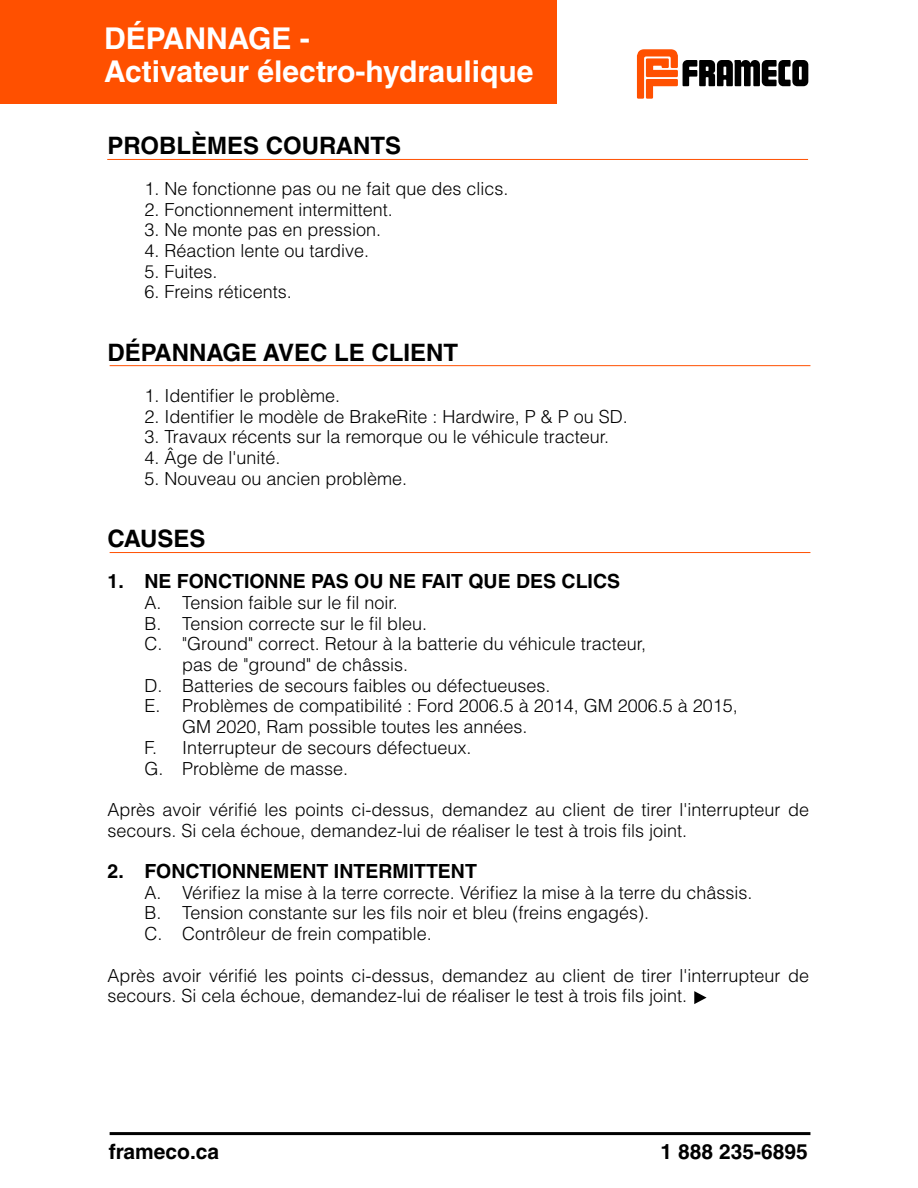
<style>
.page{position:relative;width:918px;height:1188px;background:#fff}
.page>*{position:absolute;margin:0;border:0;box-sizing:border-box;transform-origin:0 0}
.t1{font:700 30px/33px "Helvetica LT Std";color:#fff}
.t2{font:700 24px "Helvetica LT Std";color:#000}
.t3{font:700 21px "Helvetica LT Std";color:#000}
.t4{font:700 19.5px "Helvetica LT Std";color:#000}
.t5{font:300 18px/20.7px "Helvetica LT Std";color:#000}
</style>
<div class="page">
<hr style="left:107px;top:159px;width:701px;height:1px;background:#ff5000">
<hr style="left:110px;top:365px;width:700px;height:1px;background:#ff5000">
<hr style="left:110px;top:552px;width:700px;height:1px;background:#ff5000">
<hr style="left:110px;top:1132px;width:700px;height:3px;background:#000">
<svg style="left:637px;top:49px;width:171px;height:50px"></svg>
<div style="left:0;top:0;width:556px;height:104px;background:#ff5000"></div>
<svg style="left:694px;top:991px;width:13px;height:13px"></svg>
<h1 class="t1" style="left:104px;top:22px;width:431px">DÉPANNAGE -<br>Activateur électro-hydraulique</h1>
<h2 class="t2" style="left:108px;top:130px;width:295px">PROBLÈMES COURANTS</h2>
<p class="t5" style="left:144px;top:178px;width:366px">1. Ne fonctionne pas ou ne fait que des clics.</p>
<p class="t5" style="left:144px;top:199px;width:250px">2. Fonctionnement intermittent.</p>
<p class="t5" style="left:144px;top:219px;width:238px">3. Ne monte pas en pression.</p>
<p class="t5" style="left:144px;top:240px;width:226px">4. Réaction lente ou tardive.</p>
<p class="t5" style="left:144px;top:261px;width:75px">5. Fuites.</p>
<p class="t5" style="left:144px;top:282px;width:149px">6. Freins réticents.</p>
<h2 class="t2" style="left:108px;top:337px;width:352px">DÉPANNAGE AVEC LE CLIENT</h2>
<p class="t5" style="left:144px;top:385px;width:197px">1. Identifier le problème.</p>
<p class="t5" style="left:144px;top:406px;width:485px">2. Identifier le modèle de BrakeRite : Hardwire, P &amp; P ou SD.</p>
<p class="t5" style="left:144px;top:426px;width:466px">3. Travaux récents sur la remorque ou le véhicule tracteur.</p>
<p class="t5" style="left:144px;top:447px;width:138px">4. Âge de l'unité.</p>
<p class="t5" style="left:144px;top:468px;width:264px">5. Nouveau ou ancien problème.</p>
<h2 class="t2" style="left:108px;top:524px;width:99px">CAUSES</h2>
<p class="t4" style="left:108px;top:570px;width:514px">1. NE FONCTIONNE PAS OU NE FAIT QUE DES CLICS</p>
<p class="t5" style="left:144px;top:592px;width:255px">A. Tension faible sur le fil noir.</p>
<p class="t5" style="left:144px;top:613px;width:284px">B. Tension correcte sur le fil bleu.</p>
<p class="t5" style="left:144px;top:633px;width:503px">C. "Ground" correct. Retour à la batterie du véhicule tracteur,</p>
<p class="t5" style="left:182px;top:654px;width:227px">pas de "ground" de châssis.</p>
<p class="t5" style="left:144px;top:675px;width:408px">D. Batteries de secours faibles ou défectueuses.</p>
<p class="t5" style="left:144px;top:696px;width:595px">E. Problèmes de compatibilité : Ford 2006.5 à 2014, GM 2006.5 à 2015,</p>
<p class="t5" style="left:182px;top:716px;width:347px">GM 2020, Ram possible toutes les années.</p>
<p class="t5" style="left:144px;top:737px;width:329px">F. Interrupteur de secours défectueux.</p>
<p class="t5" style="left:144px;top:758px;width:205px">G. Problème de masse.</p>
<p class="t5" style="left:108px;top:799px;width:703px">Après avoir vérifié les points ci-dessus, demandez au client de tirer l'interrupteur de secours. Si cela échoue, demandez-lui de réaliser le test à trois fils joint.</p>
<p class="t4" style="left:108px;top:859px;width:371px">2. FONCTIONNEMENT INTERMITTENT</p>
<p class="t5" style="left:144px;top:882px;width:610px">A. Vérifiez la mise à la terre correcte. Vérifiez la mise à la terre du châssis.<br>B. Tension constante sur les fils noir et bleu (freins engagés).<br>C. Contrôleur de frein compatible.</p>
<p class="t5" style="left:108px;top:965px;width:703px">Après avoir vérifié les points ci-dessus, demandez au client de tirer l'interrupteur de secours. Si cela échoue, demandez-lui de réaliser le test à trois fils joint.</p>
<p class="t3" style="left:109px;top:1139px;width:112px">frameco.ca</p>
<p class="t3" style="left:661px;top:1139px;width:149px">1 888 235-6895</p>
</div>
